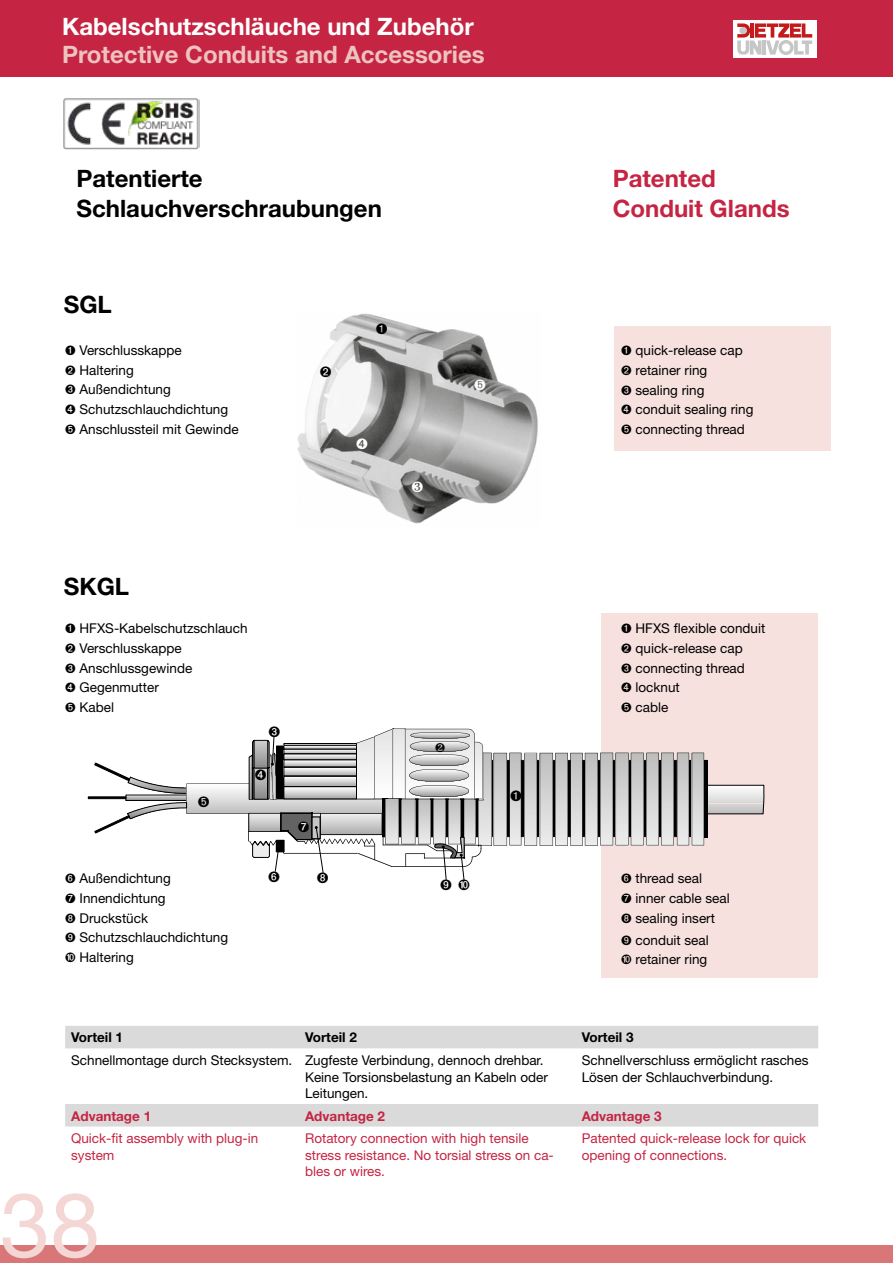
<style>
.page{position:relative;width:893px;height:1263px;background:#fff}
.page>*{position:absolute;margin:0;border:0;box-sizing:border-box;transform-origin:0 0}
.t1{font:90px "Helvetica Neue";color:#f4d7d4}
.t2{font:700 24px/30px "Helvetica Neue";color:#000}
.t3{font:700 24px "Helvetica Neue";color:#eec3bf}
.t4{font:700 24px "Helvetica Neue";color:#fff}
.t5{font:700 24px/30px "Helvetica Neue";color:#c52442}
.t6{font:13.5px/19.5px "Helvetica Neue";color:#000}
.t7{font:13.5px/16.5px "Helvetica Neue";color:#c52442}
.t8{font:700 13.5px "Helvetica Neue";color:#c52442}
.t9{font:700 13.5px "Helvetica Neue";color:#000}
</style>
<div class="page">
<div style="left:0;top:1245px;width:893px;height:18px;background:#d97677"></div>
<div style="left:0;top:0;width:893px;height:77px;background:#c52442"></div>
<div style="left:733px;top:21px;width:83px;height:37px;background:#fff"></div>
<svg style="left:737px;top:23px;width:75px;height:32px"></svg>
<img style="left:63px;top:98px;width:136px;height:51px">
<div style="left:614px;top:326px;width:217px;height:125px;background:#f7e1df"></div>
<div style="left:601px;top:614px;width:217px;height:364px;background:#f7e1df"></div>
<img style="left:298px;top:313px;width:240px;height:211px">
<div style="left:88px;top:797px;width:38px;height:2px;border:1px solid #000"></div>
<svg style="left:65px;top:1026px;width:753px;height:100px"></svg>
<svg style="left:376px;top:324px;width:11px;height:11px"></svg>
<svg style="left:320px;top:366px;width:11px;height:11px"></svg>
<svg style="left:412px;top:481px;width:11px;height:11px"></svg>
<svg style="left:357px;top:439px;width:10px;height:10px"></svg>
<svg style="left:475px;top:379px;width:10px;height:11px"></svg>
<svg style="left:95px;top:728px;width:669px;height:152px"></svg>
<h2 class="t4" style="left:62px;top:11px;width:413px">Kabelschutzschläuche und Zubehör</h2>
<h2 class="t3" style="left:62px;top:40px;width:424px">Protective Conduits and Accessories</h2>
<h2 class="t2" style="left:77px;top:163px;width:307px">Patentierte<br>Schlauchverschraubungen</h2>
<h2 class="t5" style="left:613px;top:163px;width:178px">Patented<br>Conduit Glands</h2>
<h2 class="t2" style="left:64px;top:289px;width:50px">SGL</h2>
<p class="t6" style="left:65px;top:341px;width:118px">➊ Verschlusskappe</p>
<p class="t6" style="left:621px;top:341px;width:123px">➊ quick-release cap</p>
<p class="t6" style="left:65px;top:360px;width:70px">➋ Haltering</p>
<p class="t6" style="left:621px;top:360px;width:88px">➋ retainer ring</p>
<p class="t6" style="left:65px;top:380px;width:164px">➌ Außendichtung<br>➍ Schutzschlauchdichtung</p>
<p class="t6" style="left:621px;top:380px;width:134px">➌ sealing ring<br>➍ conduit sealing ring</p>
<p class="t6" style="left:65px;top:419px;width:175px">➎ Anschlussteil mit Gewinde</p>
<p class="t6" style="left:621px;top:419px;width:125px">➎ connecting thread</p>
<h2 class="t2" style="left:64px;top:571px;width:67px">SKGL</h2>
<p class="t6" style="left:65px;top:619px;width:184px">➊ HFXS-Kabelschutzschlauch</p>
<p class="t6" style="left:621px;top:619px;width:146px">➊ HFXS flexible conduit</p>
<p class="t6" style="left:65px;top:638px;width:118px">➋ Verschlusskappe</p>
<p class="t6" style="left:65px;top:677px;width:95px">➍ Gegenmutter<br>➎ Kabel</p>
<p class="t6" style="left:65px;top:658px;width:129px">➌ Anschlussgewinde</p>
<p class="t6" style="left:621px;top:638px;width:123px">➋ quick-release cap</p>
<p class="t6" style="left:621px;top:677px;width:60px">➍ locknut<br>➎ cable</p>
<p class="t6" style="left:621px;top:658px;width:125px">➌ connecting thread</p>
<p class="t6" style="left:65px;top:869px;width:107px">➏ Außendichtung<br>➐ Innendichtung</p>
<p class="t6" style="left:621px;top:869px;width:110px">➏ thread seal<br>➐ inner cable seal</p>
<p class="t6" style="left:65px;top:908px;width:84px">➑ Druckstück</p>
<p class="t6" style="left:621px;top:908px;width:95px">➑ sealing insert</p>
<p class="t6" style="left:65px;top:927px;width:164px">➒ Schutzschlauchdichtung</p>
<p class="t6" style="left:621px;top:930px;width:89px">➒ conduit seal</p>
<p class="t6" style="left:65px;top:947px;width:70px">➓ Haltering</p>
<p class="t6" style="left:621px;top:949px;width:88px">➓ retainer ring</p>
<p class="t9" style="left:71px;top:1029px;width:53px">Vorteil 1</p>
<p class="t9" style="left:305px;top:1029px;width:53px">Vorteil 2</p>
<p class="t9" style="left:582px;top:1029px;width:53px">Vorteil 3</p>
<p class="t6" style="left:305px;top:1052px;width:244px;line-height:16.5px;text-indent:-234px">Schnellmontage durch Stecksystem. Zugfeste Verbindung, dennoch drehbar.<br>Keine Torsionsbelastung an Kabeln oder<br>Leitungen.</p>
<p class="t6" style="left:582px;top:1052px;width:228px;line-height:16.5px">Schnellverschluss ermöglicht rasches<br>Lösen der Schlauchverbindung.</p>
<p class="t8" style="left:71px;top:1107px;width:82px">Advantage 1</p>
<p class="t8" style="left:305px;top:1107px;width:82px">Advantage 2</p>
<p class="t8" style="left:582px;top:1107px;width:82px">Advantage 3</p>
<p class="t7" style="left:71px;top:1130px;width:189px">Quick-fit assembly with plug-in system</p>
<p class="t7" style="left:305px;top:1130px;width:250px">Rotatory connection with high tensile stress resistance. No torsial stress on ca&shy;bles or wires.</p>
<p class="t7" style="left:582px;top:1130px;width:226px">Patented quick-release lock for quick opening of connections.</p>
<h1 class="t1" style="left:0;top:1171px;width:102px">38</h1>
</div>
